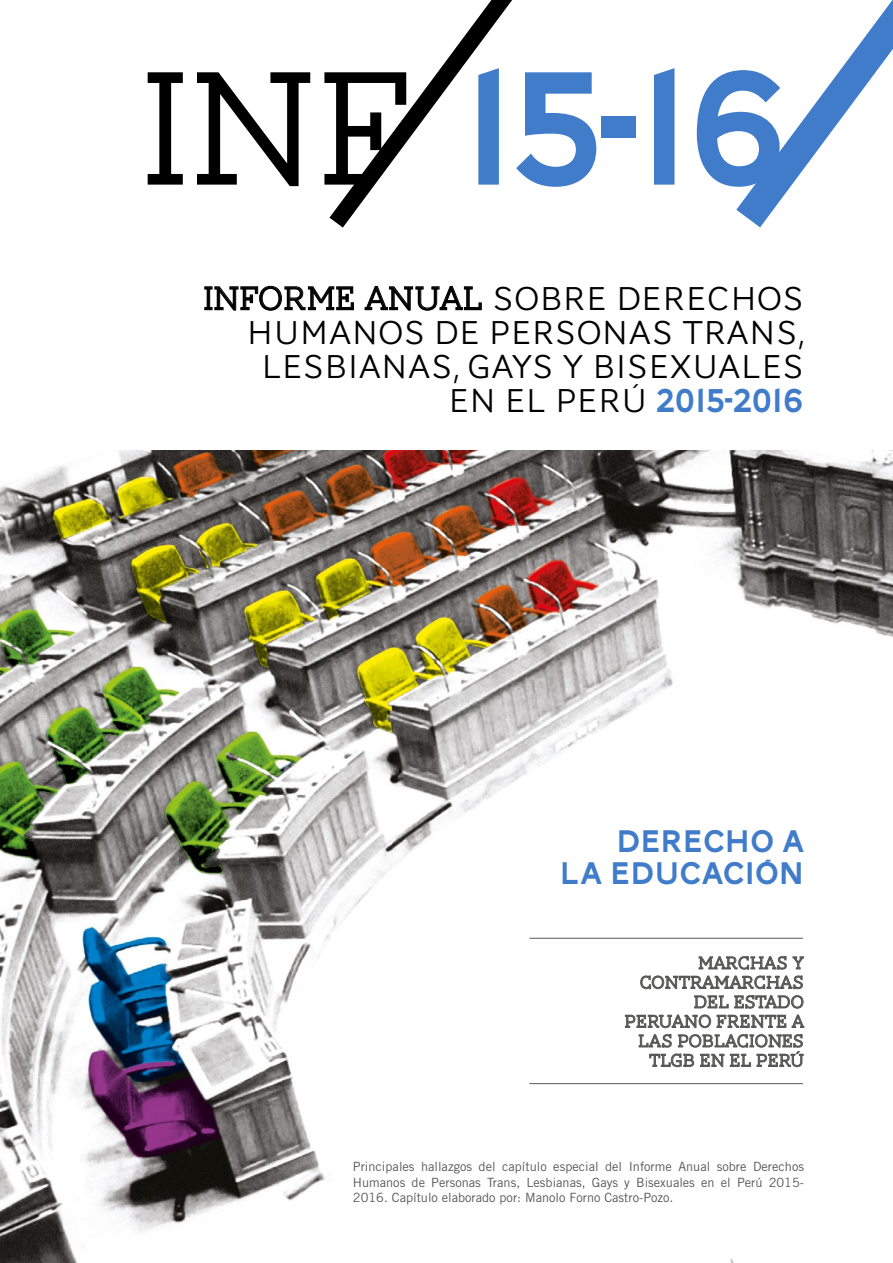
<style>
.page{position:relative;width:893px;height:1263px;background:#fff}
.page>*{position:absolute;margin:0;border:0;box-sizing:border-box;transform-origin:0 0}
.t1{font:166.65px "AW Conqueror Carved One";color:#407cc9}
.t2{font:300 34.05px/34px "AW Conqueror Sans";color:#000;text-align:right}
.t3{font:34.05px "AW Conqueror Carved One";color:#407cc9}
.t4{font:32.25px/32.2px "AW Conqueror Carved One";color:#407cc9;text-align:right}
.t5{font:300 18px/19.5px "AW Conqueror Slab";color:#575756;text-align:right}
.t6{font:12.75px/15.5px "Trade Gothic";color:#575756;text-align:justify}
.s1{font-family:"AW Conqueror Slab";font-weight:300;color:#000}
.s2{font-family:"AW Conqueror Slab"}
.s3{font-family:"AW Conqueror Sans";font-weight:300;color:#000}
</style>
<div class="page">
<img style="left:0;top:451px;width:893px;height:812px">
<svg style="left:736px;top:0;width:157px;height:228px"></svg>
<svg style="left:329px;top:0;width:183px;height:228px"></svg>
<svg style="left:204px;top:286px;width:150px;height:25px"></svg>
<svg style="left:365px;top:286px;width:117px;height:25px"></svg>
<svg style="left:640px;top:956px;width:164px;height:33px"></svg>
<svg style="left:625px;top:995px;width:179px;height:33px"></svg>
<svg style="left:639px;top:1034px;width:165px;height:33px"></svg>
<hr style="left:529px;top:938px;width:274px;height:1px;background:#575756">
<hr style="left:529px;top:1083px;width:274px;height:1px;background:#575756">
<h1 class="t1" style="left:139px;top:54px;width:652px"><span class="s1">INF</span> 15-16</h1>
<h2 class="t2" style="left:203px;top:281px;width:605px"><span class="s2">INFORME ANUAL</span> SOBRE DERECHOS<br>H UMANOS DE PERSONAS TRANS,<br>LESBIANAS, GAYS Y BISEXUAL ES</h2>
<h2 class="t3" style="left:448px;top:385px;width:357px"><span class="s3">EN EL PERÚ</span> 2015-2016</h2>
<h3 class="t4" style="left:560px;top:827px;width:246px">DERECHO A<br>LA EDUCACIÓN</h3>
<h3 class="t5" style="left:624px;top:953px;width:181px">MARCHAS Y<br>CONTRAMARCHAS<br>DEL ESTADO<br>PERUANO FRENTE A<br>LAS POBLACIONES<br>TLGB EN EL PERÚ</h3>
<p class="t6" style="left:353px;top:1159px;width:453px">Principales hallazgos del capítulo especial del Informe Anual sobre Derechos Humanos de Personas Trans, Lesbianas, Gays y Bisexuales en el Perú 2015- 2016. Capítulo elaborado por: Manolo Forno Castro-Pozo.</p>
</div>
